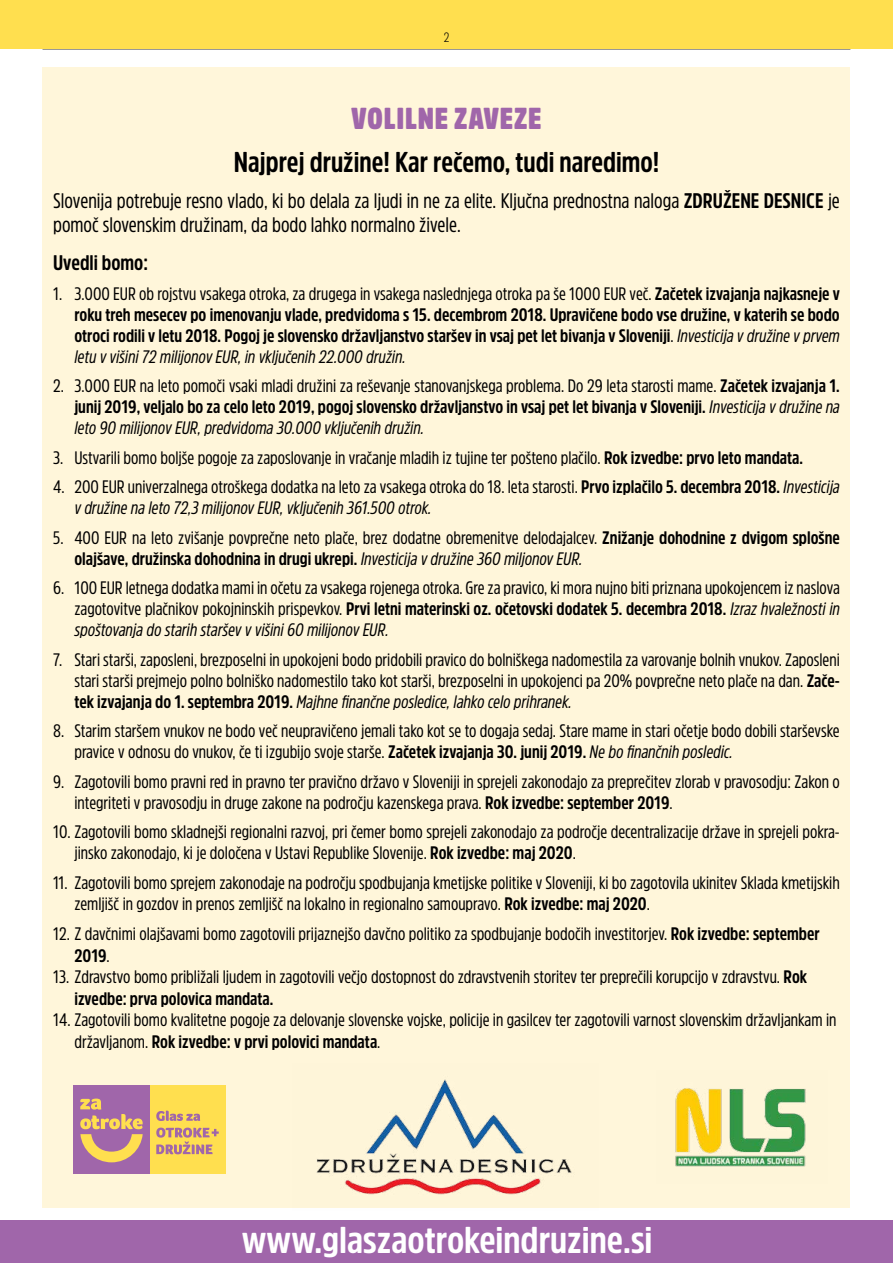
<style>
.page{position:relative;width:893px;height:1263px;background:#fff}
.page>*{position:absolute;margin:0;border:0;box-sizing:border-box;transform-origin:0 0}
.t1{font:700 37.05px "Amsi Pro Cond";color:#fff;scale:1.07 1}
.Navaden{font:900 30px "Amsi Pro Cond";letter-spacing:.02em;color:#a066aa}
.Navaden-2{font:700 28.5px "Amsi Pro Cond";color:#000}
.BESEDILO{font:21px/24px "Amsi Pro Cond";color:#000}
.BESEDILO-2{font:700 21px "Amsi Pro Cond";color:#000}
.BESEDILO-3{font:18px/21px "Amsi Pro Cond";color:#000}
.BESEDILO-4{font:700 18px/21px "Amsi Pro Cond";color:#000;text-align:justify}
.Navaden-3{font:18px/21.6px "Amsi Pro Cond";color:#000}
.t2{font:300 13.5px "Amsi Pro Cond";color:#000}
.s1{font-weight:700}
.s2{font-weight:400}
.s3{font-weight:400;font-style:italic}
.s4{font-style:italic}
</style>
<div class="page">
<div style="left:0;top:1220px;width:893px;height:43px;background:#a066aa"></div>
<hr style="left:43px;top:49px;width:807px;height:1px;background:#000">
<div style="left:43px;top:67px;width:807px;height:1141px;background:#fff6da"></div>
<img style="left:316px;top:1079px;width:256px;height:116px">
<img style="left:675px;top:1088px;width:131px;height:79px">
<div style="left:0;top:0;width:893px;height:49px;background:#ffdf4f"></div>
<div style="left:149px;top:1085px;width:77px;height:88px;background:#ffdf4f"></div>
<svg style="left:156px;top:1110px;width:44px;height:11px"></svg>
<svg style="left:156px;top:1127px;width:63px;height:27px"></svg>
<div style="left:73px;top:1085px;width:76px;height:88px;background:#a066aa"></div>
<svg style="left:80px;top:1098px;width:63px;height:64px"></svg>
<p class="t2" style="left:444px;top:28px;width:7px">2</p>
<p class="Navaden" style="left:351px;top:98px;width:192px">VOLILNE ZAVEZE</p>
<p class="Navaden-2" style="left:234px;top:142px;width:427px">Najprej družine! Kar rečemo, tudi naredimo!</p>
<p class="BESEDILO" style="left:53px;top:188px;width:788px">Slovenija potrebuje resno vlado, ki bo delala za ljudi in ne za elite. Ključna prednostna naloga <span class="s1">ZDRUŽENE DESNICE</span> je pomoč slovenskim družinam, da bodo lahko normalno živele.</p>
<p class="BESEDILO-2" style="left:53px;top:248px;width:96px">Uvedli bomo:</p>
<p class="BESEDILO-4" style="left:74px;top:282px;width:767px;text-indent:-21px"><span class="s2">1. 3.000 EUR ob rojstvu vsakega otroka, za drugega in vsakega naslednjega otroka pa še 1000 EUR več.</span> Začetek izvajanja najkasneje v roku treh mesecev po imenovanju vlade, predvidoma s 15. decembrom 2018. Upravičene bodo vse družine, v katerih se bodo otroci rodili v letu 2018. Pogoj je slovensko državljanstvo staršev in vsaj pet let bivanja v Sloveniji<span class="s2">.</span> <span class="s3">Investicija v družine v prvem letu v višini 72 milijonov EUR, in vključenih 22.000 družin.</span></p>
<p class="BESEDILO-4" style="left:74px;top:375px;width:767px;text-indent:-21px"><span class="s2">2. 3.000 EUR na leto pomoči vsaki mladi družini za reševanje stanovanjskega problema. Do 29 leta starosti mame.</span> Začetek izvajanja 1. junij 2019, veljalo bo za celo leto 2019, pogoj slovensko državljanstvo in vsaj pet let bivanja v Sloveniji. <span class="s3">Investicija v družine na leto 90 milijonov EUR, predvidoma 30.000 vključenih družin.</span></p>
<p class="BESEDILO-3" style="left:53px;top:446px;width:751px">3. Ustvarili bomo boljše pogoje za zaposlovanje in vračanje mladih iz tujine ter pošteno plačilo. <span class="s1">Rok izvedbe: prvo leto mandata.</span></p>
<p class="BESEDILO-3" style="left:74px;top:476px;width:767px;text-indent:-21px">4. 200 EUR univerzalnega otroškega dodatka na leto za vsakega otroka do 18. leta starosti. <span class="s1">Prvo izplačilo 5. decembra 2018.</span> <span class="s4">Investicija v družine na leto 72,3 milijonov EUR, vključenih 361.500 otrok.</span></p>
<p class="BESEDILO-3" style="left:74px;top:526px;width:767px;text-indent:-21px">5. 400 EUR na leto zvišanje povprečne neto plače, brez dodatne obremenitve delodajalcev. <span class="s1">Znižanje dohodnine z dvigom splošne olajšave, družinska dohodnina in drugi ukrepi.</span> <span class="s4">Investicija v družine 360 miljonov EUR.</span></p>
<p class="BESEDILO-3" style="left:74px;top:577px;width:767px;text-align:justify;text-indent:-21px">6. 100 EUR letnega dodatka mami in očetu za vsakega rojenega otroka. Gre za pravico, ki mora nujno biti priznana upokojencem iz naslova zagotovitve plačnikov pokojninskih prispevkov. <span class="s1">Prvi letni materinski oz. očetovski dodatek 5. decembra 2018.</span> <span class="s4">Izraz hvaležnosti in spoštovanja do starih staršev v višini 60 milijonov EUR.</span></p>
<p class="BESEDILO-3" style="left:74px;top:648px;width:767px;text-align:justify;text-indent:-21px">7. Stari starši, zaposleni, brezposelni in upokojeni bodo pridobili pravico do bolniškega nadomestila za varovanje bolnih vnukov. Zaposleni stari starši prejmejo polno bolniško nadomestilo tako kot starši, brezposelni in upokojenci pa 20% povprečne neto plače na dan. <span class="s1">Zače&shy;tek izvajanja do 1. septembra 2019.</span> <span class="s4">Majhne finančne posledice, lahko celo prihranek.</span></p>
<p class="BESEDILO-3" style="left:74px;top:720px;width:767px;text-indent:-21px">8. Starim staršem vnukov ne bodo več neupravičeno jemali tako kot se to dogaja sedaj. Stare mame in stari očetje bodo dobili starševske pravice v odnosu do vnukov, če ti izgubijo svoje starše. <span class="s1">Začetek izvajanja 30. junij 2019.</span> <span class="s4">Ne bo finančnih posledic.</span></p>
<p class="BESEDILO-3" style="left:74px;top:770px;width:767px;text-indent:-21px">9. Zagotovili bomo pravni red in pravno ter pravično državo v Sloveniji in sprejeli zakonodajo za preprečitev zlorab v pravosodju: Zakon o integriteti v pravosodju in druge zakone na področju kazenskega prava. <span class="s1">Rok izvedbe: september 2019</span>.</p>
<p class="BESEDILO-3" style="left:74px;top:821px;width:767px;text-indent:-21px">10. Zagotovili bomo skladnejši regionalni razvoj, pri čemer bomo sprejeli zakonodajo za področje decentralizacije države in sprejeli pokra&shy;jinsko zakonodajo, ki je določena v Ustavi Republike Slovenije. <span class="s1">Rok izvedbe: maj 2020</span>.</p>
<p class="BESEDILO-3" style="left:74px;top:871px;width:767px;text-indent:-21px">11. Zagotovili bomo sprejem zakonodaje na področju spodbujanja kmetijske politike v Sloveniji, ki bo zagotovila ukinitev Sklada kmetijskih zemljišč in gozdov in prenos zemljišč na lokalno in regionalno samoupravo. <span class="s1">Rok izvedbe: maj 2020</span>.</p>
<p class="Navaden-3" style="left:74px;top:922px;width:747px;text-indent:-21px">12. Z davčnimi olajšavami bomo zagotovili prijaznejšo davčno politiko za spodbujanje bodočih investitorjev. <span class="s1">Rok izvedbe: september<br>2019</span>.</p>
<p class="Navaden-3" style="left:74px;top:965px;width:734px;text-indent:-21px">13. Zdravstvo bomo približali ljudem in zagotovili večjo dostopnost do zdravstvenih storitev ter preprečili korupcijo v zdravstvu. <span class="s1">Rok izvedbe: prva polovica mandata.</span></p>
<p class="Navaden-3" style="left:74px;top:1009px;width:764px;text-indent:-21px">14. Zagotovili bomo kvalitetne pogoje za delovanje slovenske vojske, policije in gasilcev ter zagotovili varnost slovenskim državljankam in državljanom. <span class="s1">Rok izvedbe: v prvi polovici mandata</span>.</p>
<h1 class="t1" style="left:242px;top:1214px;width:385px">www.glaszaotrokeindruzine.si</h1>
</div>
